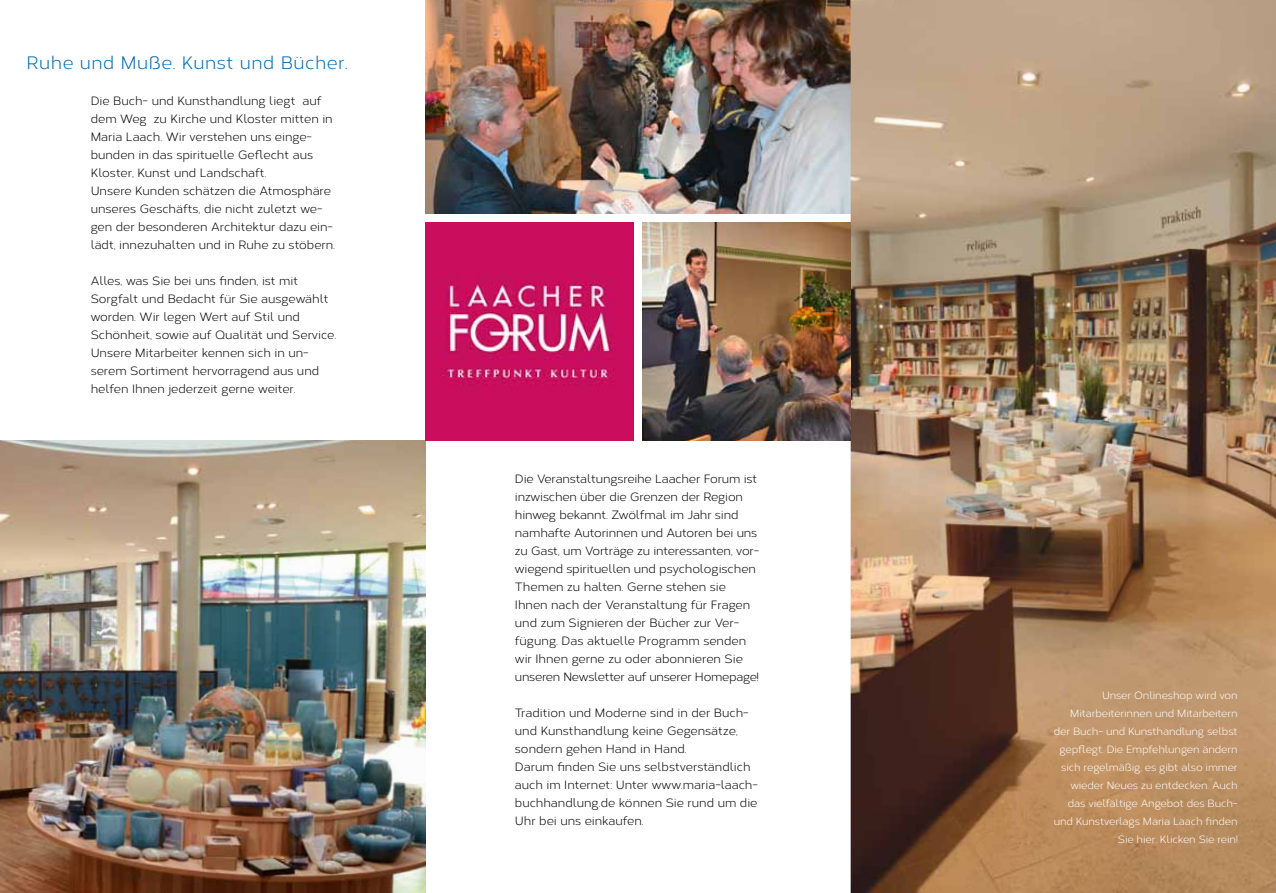
<style>
.page{position:relative;width:1276px;height:893px;background:#fff}
.page>*{position:absolute;margin:0;border:0;box-sizing:border-box;transform-origin:0 0}
.t1{font:18px "Corbert";letter-spacing:.03em;color:#0069b4}
.t2{font:12px/18px "Corbert";color:#000}
.t3{font:10.5px/18px "Corbert";letter-spacing:-.01em;color:#fff;text-align:right}
</style>
<div class="page">
<img style="left:425px;top:0;width:425px;height:214px">
<img style="left:0;top:440px;width:425px;height:453px">
<img style="left:850px;top:0;width:426px;height:893px">
<img style="left:425px;top:222px;width:209px;height:218px">
<img style="left:642px;top:222px;width:208px;height:218px">
<h1 class="t1" style="left:27px;top:50px;width:323px">Ruhe und Muße. Kunst und Bücher.</h1>
<p class="t2" style="left:91px;top:91px;width:246px">Die Buch- und Kunsthandlung liegt auf dem Weg zu Kirche und Kloster mitten in Maria Laach. Wir verstehen uns einge&shy;bunden in das spirituelle Geflecht aus Kloster, Kunst und Landschaft.<br>Unsere Kunden schätzen die Atmosphäre unseres Geschäfts, die nicht zuletzt we&shy;gen der besonderen Architektur dazu ein&shy;lädt, innezuhalten und in Ruhe zu stöbern.</p>
<p class="t2" style="left:91px;top:271px;width:247px">Alles, was Sie bei uns finden, ist mit Sorgfalt und Bedacht für Sie ausgewählt worden. Wir legen Wert auf Stil und Schönheit, sowie auf Qualität und Service.<br>Unsere Mitarbeiter kennen sich in un&shy;serem Sortiment hervorragend aus und helfen Ihnen jederzeit gerne weiter.</p>
<p class="t2" style="left:515px;top:469px;width:246px">Die Veranstaltungsreihe Laacher Forum ist inzwischen über die Grenzen der Region hinweg bekannt. Zwölfmal im Jahr sind namhafte Autorinnen und Autoren bei uns zu Gast, um Vorträge zu interessanten, vor&shy;wiegend spirituellen und psychologischen Themen zu halten. Gerne stehen sie Ihnen nach der Veranstaltung für Fragen und zum Signieren der Bücher zur Ver&shy;fügung. Das aktuelle Programm senden wir Ihnen gerne zu oder abonnieren Sie unseren Newsletter auf unserer Homepage!</p>
<p class="t2" style="left:515px;top:703px;width:244px">Tradition und Moderne sind in der Buch&shy;und Kunsthandlung keine Gegensätze, sondern gehen Hand in Hand.<br>Darum finden Sie uns selbstverständlich auch im Internet: Unter www.maria-laach&shy;buchhandlung.de können Sie rund um die Uhr bei uns einkaufen.</p>
<p class="t3" style="left:1053px;top:686px;width:185px">Unser Onlineshop wird von Mitarbeiterinnen und Mitarbeitern der Buch- und Kunsthandlung selbst gepflegt. Die Empfehlungen ändern sich regelmäßig, es gibt also immer wieder Neues zu entdecken. Auch das vielfältige Angebot des Buch&shy;und Kunstverlags Maria Laach finden Sie hier. Klicken Sie rein!</p>
</div>
